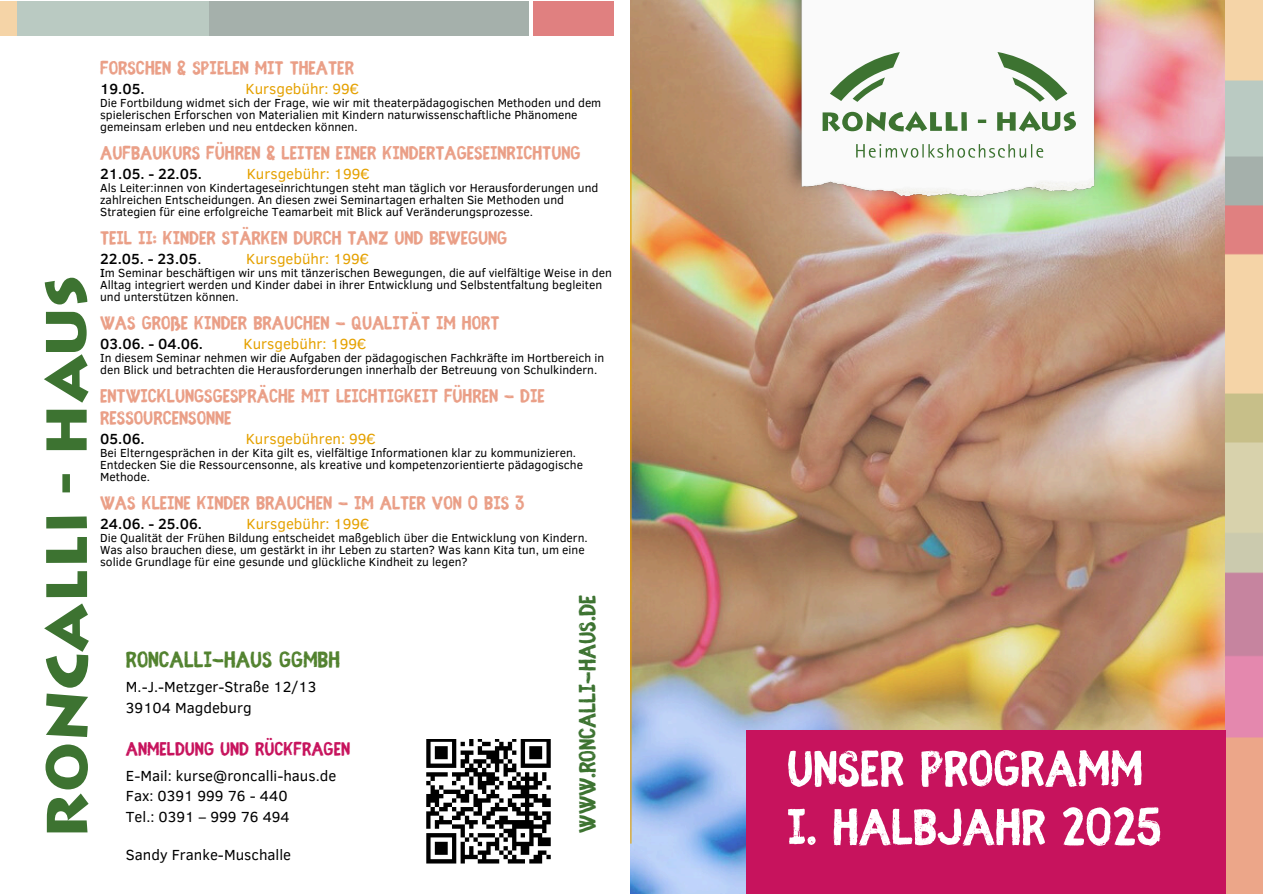
<style>
.page{position:relative;width:1263px;height:894px;background:#fff}
.page>*{position:absolute;margin:0;border:0;box-sizing:border-box;transform-origin:0 0}
.t1{font:700 55.65px "Fibre Vintage Full";color:#fff}
.t2{font:700 25.8px "Fibre Vintage Full";color:#3d7331}
.t3{font:700 24.9px "Fibre Vintage Full";color:#52822f}
.t4{font:700 21px/22px "Fibre Vintage Full";color:#ea9f87}
.t5{font:700 21px "Fibre Vintage Full";color:#c7135d}
.t6{font:15px/20.2px "Clear Sans";color:#000}
.t7{font:15px "Clear Sans";color:#e5a100}
.t8{font:500 15px "Clear Sans";color:#000}
.t9{font:12px/12px "Clear Sans";color:#000}
.s1{font-weight:400}
.s2{font-weight:500}
</style>
<div class="page">
<img style="left:631px;top:0;width:595px;height:893px">
<img style="left:773px;top:0;width:337px;height:207px">
<svg style="left:823px;top:52px;width:253px;height:106px"></svg>
<hr style="left:630px;top:89px;width:1px;height:754px;background:#e5a100">
<svg style="left:44px;top:277px;width:45px;height:555px"></svg>
<div style="left:746px;top:730px;width:480px;height:163px;background:#c7135d"></div>
<img style="left:426px;top:739px;width:125px;height:125px">
<p class="t4" style="left:100px;top:58px;width:255px">FORSCHEN &amp; SPIELEN MIT THEATER</p>
<p class="t8" style="left:100px;top:78px;width:46px">19.05.</p>
<p class="t7" style="left:245px;top:78px;width:115px">Kursgebühr: 99€</p>
<p class="t9" style="left:100px;top:96px;width:503px">Die Fortbildung widmet sich der Frage, wie wir mit theaterpädagogischen Methoden und dem spielerischen Erforschen von Materialien mit Kindern naturwissenschaftliche Phänomene gemeinsam erleben und neu entdecken können.</p>
<p class="t4" style="left:100px;top:143px;width:482px">AUFBAUKURS FÜHREN &amp; LEITEN EINER KINDERTAGESEINRICHTUNG</p>
<p class="t8" style="left:100px;top:163px;width:103px">21.05. - 22.05.</p>
<p class="t7" style="left:247px;top:163px;width:124px">Kursgebühr: 199€</p>
<p class="t9" style="left:100px;top:181px;width:500px">Als Leiter:innen von Kindertageseinrichtungen steht man täglich vor Herausforderungen und zahlreichen Entscheidungen. An diesen zwei Seminartagen erhalten Sie Methoden und<br>Strategien für eine erfolgreiche Teamarbeit mit Blick auf Veränderungsprozesse.</p>
<p class="t4" style="left:100px;top:228px;width:409px">TEIL II: KINDER STÄRKEN DURCH TANZ UND BEWEGUNG</p>
<p class="t8" style="left:100px;top:248px;width:103px">22.05. - 23.05<span class="s1">.</span></p>
<p class="t7" style="left:246px;top:248px;width:124px">Kursgebühr: 199€</p>
<p class="t9" style="left:100px;top:266px;width:513px"><span class="s2">I</span>m Seminar beschäftigen wir uns mit tänzerischen Bewegungen, die auf vielfältige Weise in den<br>Alltag integriert werden und Kinder dabei in ihrer Entwicklung und Selbstentfaltung begleiten und unterstützen können.</p>
<p class="t4" style="left:100px;top:313px;width:401px">WAS GROßE KINDER BRAUCHEN - QUALITÄT IM HORT</p>
<p class="t8" style="left:100px;top:333px;width:104px">03.06. - 04.06.</p>
<p class="t7" style="left:244px;top:333px;width:124px">Kursgebühr: 199€</p>
<p class="t9" style="left:100px;top:351px;width:505px">In diesem Seminar nehmen wir die Aufgaben der pädagogischen Fachkräfte im Hortbereich in den Blick und betrachten die Herausforderungen innerhalb der Betreuung von Schulkindern.</p>
<p class="t4" style="left:100px;top:386px;width:446px">ENTWICKLUNGSGESPRÄCHE MIT LEICHTIGKEIT FÜHREN - DIE<br>RESSOURCENSONNE</p>
<h2 class="t8" style="left:100px;top:428px;width:46px">05.06.</h2>
<h2 class="t7" style="left:246px;top:428px;width:132px">Kursgebühren: 99€</h2>
<h3 class="t9" style="left:100px;top:446px;width:477px">Bei Elterngesprächen in der Kita gilt es, vielfältige Informationen klar zu kommunizieren.</h3>
<h3 class="t9" style="left:100px;top:458px;width:484px">Entdecken Sie die Ressourcensonne, als kreative und kompetenzorientierte pädagogische<br>Methode.</h3>
<h3 class="t4" style="left:100px;top:493px;width:426px">WAS KLEINE KINDER BRAUCHEN - IM ALTER VON 0 BIS 3</h3>
<p class="t8" style="left:100px;top:513px;width:103px">24.06. - 25.06.</p>
<p class="t7" style="left:246px;top:513px;width:124px">Kursgebühr: 199€</p>
<p class="t9" style="left:100px;top:531px;width:489px">Die Qualität der Frühen Bildung entscheidet maßgeblich über die Entwicklung von Kindern.</p>
<p class="t9" style="left:100px;top:543px;width:486px">Was also brauchen diese, um gestärkt in ihr Leben zu starten? Was kann Kita tun, um eine solide Grundlage für eine gesunde und glückliche Kindheit zu legen?</p>
<p class="t3" style="left:126px;top:648px;width:216px">RONCALLI-HAUS GGMBH</p>
<p class="t6" style="left:126px;top:676px;width:192px">M.-J.-Metzger-Straße 12/13<br>39104 Magdeburg</p>
<p class="t5" style="left:126px;top:740px;width:226px">ANMELDUNG UND RÜCKFRAGEN</p>
<p class="t6" style="left:126px;top:764px;width:212px">E-Mail: kurse@roncalli-haus.de<br>Fax: 0391 999 76 - 440<br>Tel.: 0391 – 999 76 494</p>
<p class="t6" style="left:126px;top:843px;width:167px">Sandy Franke-Muschalle</p>
<p class="t2" style="left:577px;top:832px;width:239px;rotate:-90deg">WWW.RONCALLI-HAUS.DE</p>
<p class="t1" style="left:787px;top:745px;width:357px">UNSER PROGRAMM</p>
<p class="t1" style="left:787px;top:804px;width:376px">I. HALBJAHR 2025</p>
</div>
